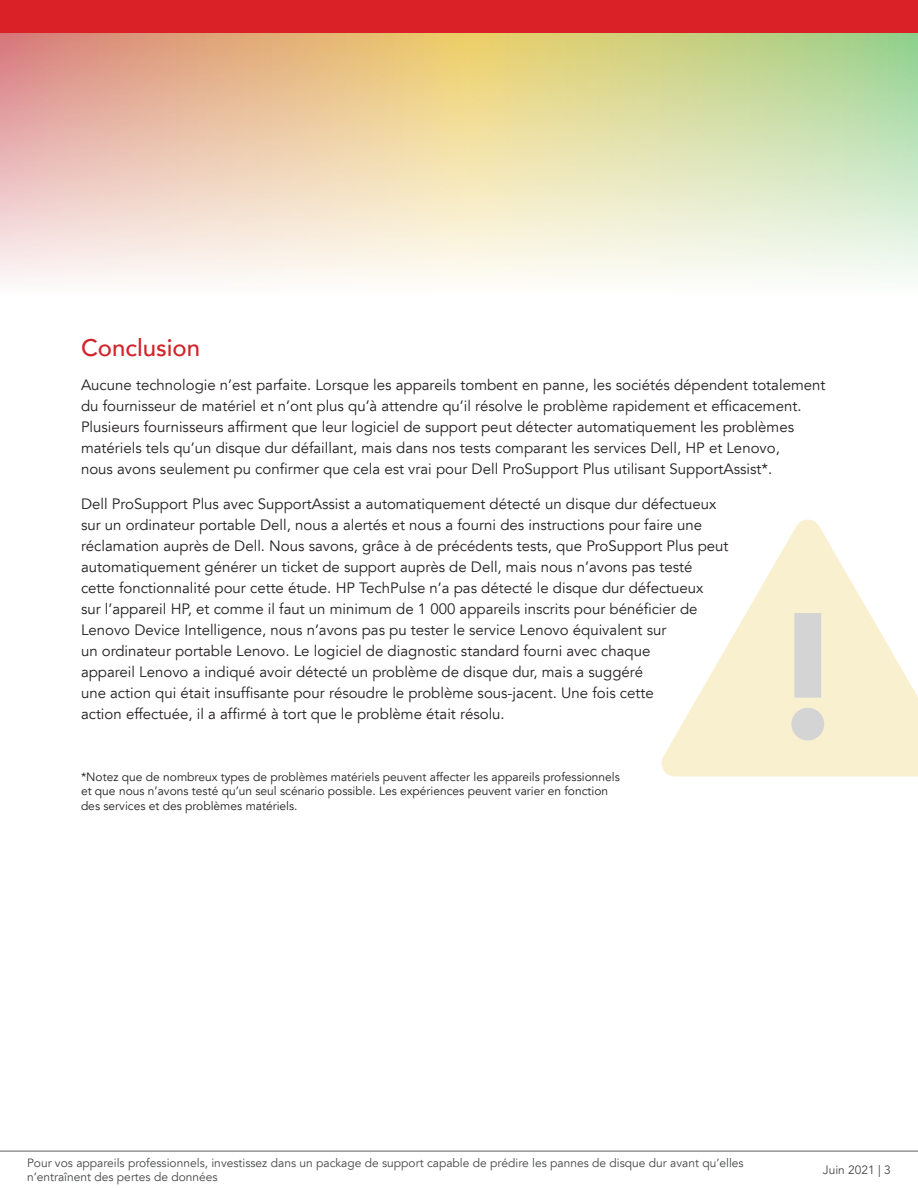
<style>
.page{position:relative;width:918px;height:1188px;background:#fff}
.page>*{position:absolute;margin:0;border:0;box-sizing:border-box;transform-origin:0 0}
.t1{font:500 24px "Avenir LT";color:#d2232a}
.t2{font:15px/21px "Avenir LT";color:#231f20}
.t3{font:12px/14.4px "Avenir LT";color:#231f20}
.t4{font:12px/14.4px "Avenir LT";color:#454647}
.t5{font:12px "Avenir";color:#454647}
</style>
<div class="page">
<svg style="left:0;top:32px;width:918px;height:250px;background:#e6d8b6"></svg>
<svg style="left:661px;top:519px;width:257px;height:257px;fill:#f9f0d0"></svg>
<svg style="left:791px;top:613px;width:33px;height:128px;background:#dedbd3"></svg>
<hr style="left:0;top:1151px;width:918px;height:1px;background:#616164">
<div style="left:0;top:0;width:918px;height:32px;background:#da2128"></div>
<p class="t1" style="left:81px;top:333px;width:121px">Conclusion</p>
<p class="t2" style="left:81px;top:375px;width:746px">Aucune technologie n’est parfaite. Lorsque les appareils tombent en panne, les sociétés dépendent totalement du fournisseur de matériel et n’ont plus qu’à attendre qu’il résolve le problème rapidement et efficacement.<br>Plusieurs fournisseurs affirment que leur logiciel de support peut détecter automatiquement les problèmes matériels tels qu’un disque dur défaillant, mais dans nos tests comparant les services Dell, HP et Lenovo,<br>nous avons seulement pu confirmer que cela est vrai pour Dell ProSupport Plus utilisant SupportAssist*.</p>
<p class="t2" style="left:81px;top:493px;width:649px">Dell ProSupport Plus avec SupportAssist a automatiquement détecté un disque dur défectueux sur un ordinateur portable Dell, nous a alertés et nous a fourni des instructions pour faire une réclamation auprès de Dell. Nous savons, grâce à de précédents tests, que ProSupport Plus peut automatiquement générer un ticket de support auprès de Dell, mais nous n’avons pas testé cette fonctionnalité pour cette étude. HP TechPulse n’a pas détecté le disque dur défectueux<br>sur l’appareil HP, et comme il faut un minimum de 1 000 appareils inscrits pour bénéficier de Lenovo Device Intelligence, nous n’avons pas pu tester le service Lenovo équivalent sur<br>un ordinateur portable Lenovo. Le logiciel de diagnostic standard fourni avec chaque<br>appareil Lenovo a indiqué avoir détecté un problème de disque dur, mais a suggéré<br>une action qui était insuffisante pour résoudre le problème sous-jacent. Une fois cette<br>action effectuée, il a affirmé à tort que le problème était résolu.</p>
<p class="t3" style="left:81px;top:770px;width:540px">*Notez que de nombreux types de problèmes matériels peuvent affecter les appareils professionnels et que nous n’avons testé qu’un seul scénario possible. Les expériences peuvent varier en fonction des services et des problèmes matériels.</p>
<p class="t4" style="left:27px;top:1156px;width:718px">Pour vos appareils professionnels, investissez dans un package de support capable de prédire les pannes de disque dur avant qu’elles n’entraînent des pertes de données</p>
<p class="t5" style="left:823px;top:1163px;width:70px">Juin 2021 | 3</p>
</div>
